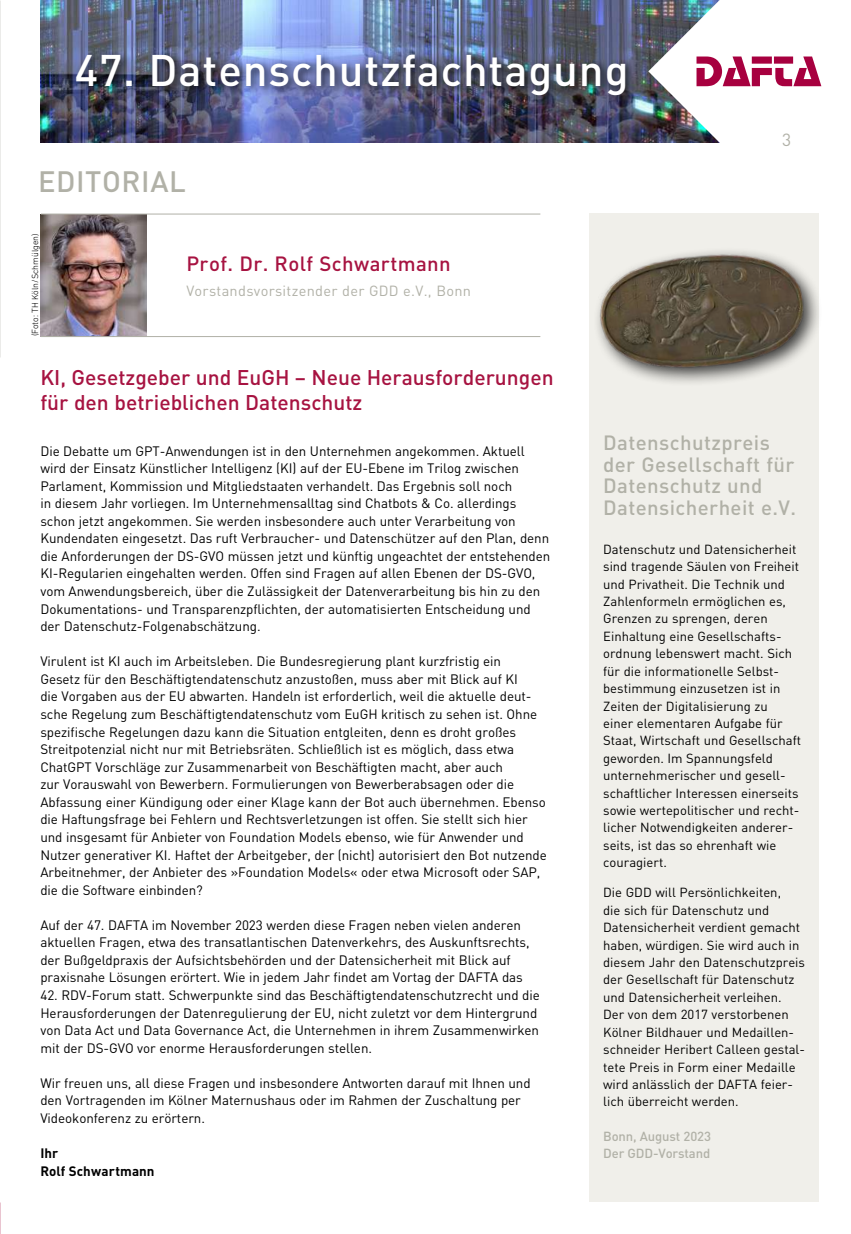
<style>
.page{position:relative;width:851px;height:1234px;background:#fff}
.page>*{position:absolute;margin:0;border:0;box-sizing:border-box;transform-origin:0 0}
.t1{font:500 43.65px "DIN Pro";letter-spacing:.02em;color:#fff}
.t2{font:500 29.1px "DIN Pro";letter-spacing:.02em;color:#b1b1a7}
.t3{font:500 21px/25px "DIN Pro";color:#a71341}
.t4{font:500 20.4px/21.8px "DIN Pro";letter-spacing:.02em;color:#b1b1a7}
.t5{font:500 20.4px "DIN Pro";letter-spacing:.02em;color:#a71341}
.t6{font:17.4px "DIN Pro";color:#b1b1a7}
.t7{font:14.55px "DIN Pro";letter-spacing:.02em;color:#b1b1a7}
.t8{font:13.5px/17.5px "DIN Pro";letter-spacing:-.005em;color:#000}
.t9{font:700 13.5px/17.5px "DIN Pro";letter-spacing:.005em;color:#000}
.t10{font:13.05px/17.4px "DIN Pro";color:#000}
.t11{font:500 13.05px/17.4px "DIN Pro";letter-spacing:-.01em;color:#b1b1a7}
.t12{font:300 9px "DIN Next LT Pro";color:#000}
</style>
<div class="page">
<img style="left:40px;top:0;width:608px;height:143px">
<svg style="left:648px;top:0;width:171px;height:214px"></svg>
<img style="left:41px;top:215px;width:105px;height:121px">
<div style="left:589px;top:214px;width:230px;height:987px;background:#f0efea"></div>
<div style="left:71px;top:51px;width:564px;height:55px;background:#000;opacity:.75"></div>
<hr style="left:41px;top:214px;width:499px;height:1px;background:#b1b1a7">
<hr style="left:41px;top:336px;width:499px;height:1px;background:#b1b1a7">
<img style="left:597px;top:251px;width:222px;height:132px">
<div style="left:690px;top:54px;width:138px;height:44px;background:#fff"></div>
<svg style="left:696px;top:56px;width:125px;height:30px"></svg>
<h1 class="t1" style="left:75px;top:41px;width:555px">47. Datenschutzfachtagung</h1>
<h2 class="t2" style="left:38px;top:162px;width:149px">EDITORIAL</h2>
<p class="t12" style="left:30px;top:336px;width:104px;rotate:-90deg">(Foto: TH Köln/Schmülgen)</p>
<h3 class="t5" style="left:186px;top:250px;width:266px">Prof. Dr. Rolf Schwartmann</h3>
<p class="t7" style="left:186px;top:280px;width:286px">Vorstandsvorsitzender der GDD e.V., Bonn</p>
<h3 class="t3" style="left:40px;top:364px;width:514px">KI, Gesetzgeber und EuGH – Neue Herausforderungen für den betrieblichen Datenschutz</h3>
<p class="t6" style="left:781px;top:128px;width:11px">3</p>
<p class="t8" style="left:40px;top:441px;width:511px">Die Debatte um GPT-Anwendungen ist in den Unternehmen angekommen. Aktuell wird der Einsatz Künstlicher Intelligenz (KI) auf der EU-Ebene im Trilog zwischen Parlament, Kommission und Mitgliedstaaten verhandelt. Das Ergebnis soll noch<br>in diesem Jahr vorliegen. Im Unternehmensalltag sind Chatbots &amp; Co. allerdings schon jetzt angekommen. Sie werden insbesondere auch unter Verarbeitung von Kundendaten eingesetzt. Das ruft Verbraucher- und Datenschützer auf den Plan, denn die Anforderungen der DS-GVO müssen jetzt und künftig ungeachtet der entstehenden KI-Regularien eingehalten werden. Offen sind Fragen auf allen Ebenen der DS-GVO, vom Anwendungsbereich, über die Zulässigkeit der Datenverarbeitung bis hin zu den Dokumentations- und Transparenzpflichten, der automatisierten Entscheidung und der Datenschutz-Folgenabschätzung.</p>
<p class="t8" style="left:40px;top:652px;width:508px">Virulent ist KI auch im Arbeitsleben. Die Bundesregierung plant kurzfristig ein<br>Gesetz für den Beschäftigtendatenschutz anzustoßen, muss aber mit Blick auf KI<br>die Vorgaben aus der EU abwarten. Handeln ist erforderlich, weil die aktuelle deut&shy;sche Regelung zum Beschäftigtendatenschutz vom EuGH kritisch zu sehen ist. Ohne spezifische Regelungen dazu kann die Situation entgleiten, denn es droht großes Streitpotenzial nicht nur mit Betriebsräten. Schließlich ist es möglich, dass etwa ChatGPT Vorschläge zur Zusammenarbeit von Beschäftigten macht, aber auch<br>zur Vorauswahl von Bewerbern. Formulierungen von Bewerberabsagen oder die Abfassung einer Kündigung oder einer Klage kann der Bot auch übernehmen. Ebenso die Haftungsfrage bei Fehlern und Rechtsverletzungen ist offen. Sie stellt sich hier und insgesamt für Anbieter von Foundation Models ebenso, wie für Anwender und Nutzer generativer KI. Haftet der Arbeitgeber, der (nicht) autorisiert den Bot nutzende Arbeitnehmer, der Anbieter des »Foundation Models« oder etwa Microsoft oder SAP, die die Software einbinden?</p>
<p class="t8" style="left:40px;top:915px;width:490px">Auf der 47. DAFTA im November 2023 werden diese Fragen neben vielen anderen aktuellen Fragen, etwa des transatlantischen Datenverkehrs, des Auskunftsrechts, der Bußgeldpraxis der Aufsichtsbehörden und der Datensicherheit mit Blick auf praxisnahe Lösungen erörtert. Wie in jedem Jahr findet am Vortag der DAFTA das</p>
<p class="t8" style="left:40px;top:985px;width:501px">42. RDV-Forum statt. Schwerpunkte sind das Beschäftigtendatenschutzrecht und die Herausforderungen der Datenregulierung der EU, nicht zuletzt vor dem Hintergrund von Data Act und Data Governance Act, die Unternehmen in ihrem Zusammenwirken mit der DS-GVO vor enorme Herausforderungen stellen.</p>
<p class="t8" style="left:40px;top:1073px;width:491px">Wir freuen uns, all diese Fragen und insbesondere Antworten darauf mit Ihnen und den Vortragenden im Kölner Maternushaus oder im Rahmen der Zuschaltung per<br>Videokonferenz zu erörtern.</p>
<p class="t9" style="left:40px;top:1143px;width:116px">Ihr<br>Rolf Schwartmann</p>
<h3 class="t4" style="left:603px;top:430px;width:194px">Datenschutzpreis der Gesellschaft für<br>Datenschutz und<br>Datensicherheit e.V.</h3>
<p class="t10" style="left:603px;top:539px;width:199px">Datenschutz und Datensicherheit sind tragende Säulen von Freiheit und Privatheit. Die Technik und<br>Zahlenformeln ermöglichen es,<br>Grenzen zu sprengen, deren<br>Einhaltung eine Gesellschafts&shy;ordnung lebenswert macht. Sich für die informationelle Selbst&shy;bestimmung einzusetzen ist in<br>Zeiten der Digitalisierung zu<br>einer elementaren Aufgabe für<br>Staat, Wirtschaft und Gesellschaft geworden. Im Spannungsfeld unternehmerischer und gesell&shy;schaftlicher Interessen einerseits sowie wertepolitischer und recht&shy;licher Notwendigkeiten anderer&shy;seits, ist das so ehrenhaft wie couragiert.</p>
<p class="t10" style="left:603px;top:883px;width:203px">Die GDD will Persönlichkeiten,<br>die sich für Datenschutz und<br>Datensicherheit verdient gemacht haben, würdigen. Sie wird auch in diesem Jahr den Datenschutzpreis der Gesellschaft für Datenschutz und Datensicherheit verleihen.<br>Der von dem 2017 verstorbenen<br>Kölner Bildhauer und Medaillen&shy;schneider Heribert Calleen gestal&shy;tete Preis in Form einer Medaille wird anlässlich der DAFTA feier&shy;lich überreicht werden.</p>
<p class="t11" style="left:603px;top:1126px;width:109px">Bonn, August 2023<br>Der GDD-Vorstand</p>
</div>
